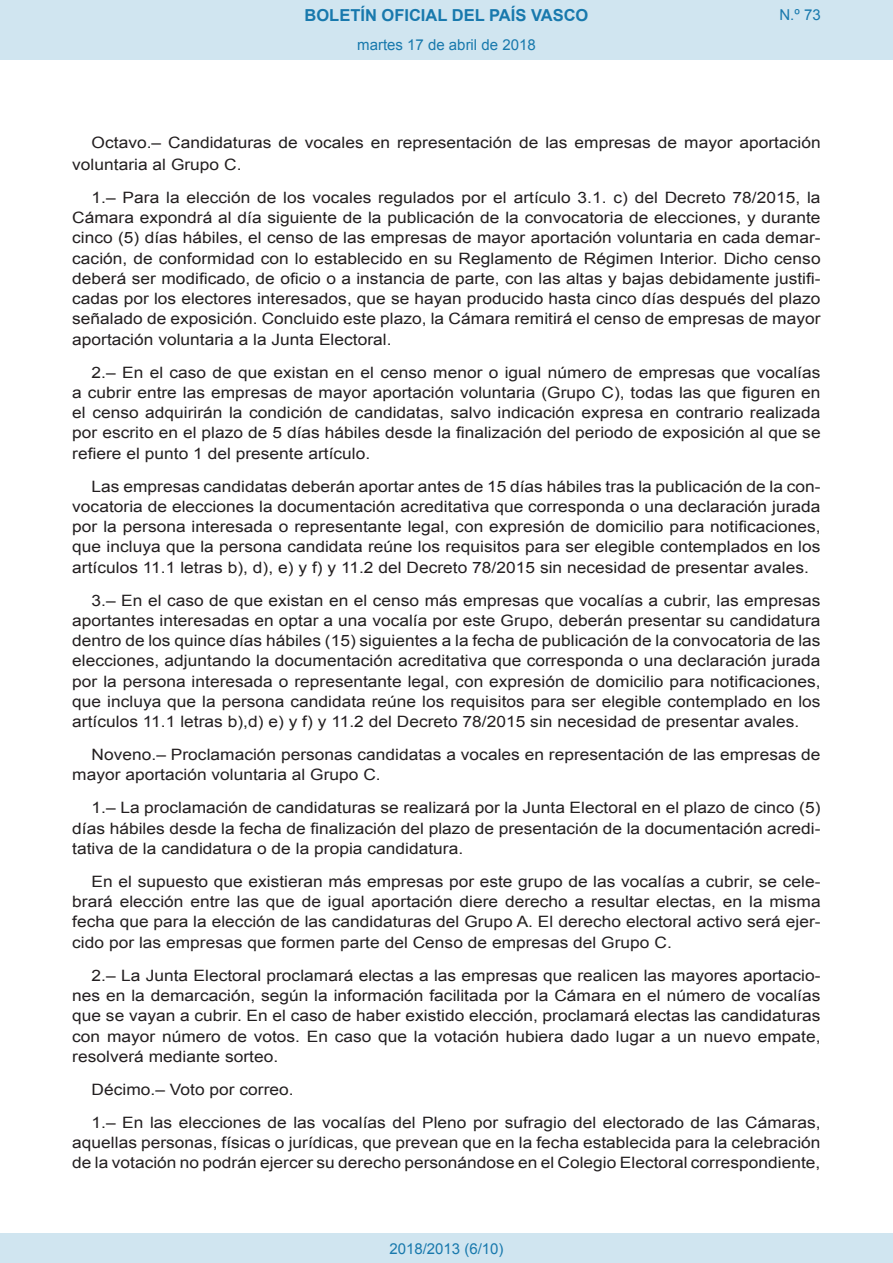
<style>
.page{position:relative;width:893px;height:1263px;background:#fff}
.page>*{position:absolute;margin:0;border:0;box-sizing:border-box;transform-origin:0 0}
.t1{font:700 16.5px "Arial";color:#1879ad}
.BOPVDetalle{font:15.6px/20.2px "Arial";color:#231f20;text-align:justify;scale:1.11 1}
.Paginacion_Centro{font:15px "Arial";color:#1879ad}
</style>
<div class="page">
<div style="left:0;top:0;width:893px;height:60px;background:#d0e5f0"></div>
<div style="left:0;top:1233px;width:893px;height:30px;background:#d0e5f0"></div>
<p class="t1" style="left:305px;top:4px;width:285px">BOLETÍN OFICIAL DEL PAÍS VASCO</p>
<p class="Paginacion_Centro" style="left:357px;top:35px;width:180px">martes 17 de abril de 2018</p>
<p class="Paginacion_Centro" style="left:779px;top:5px;width:43px">N.º 73</p>
<p class="BOPVDetalle" style="left:72px;top:132px;width:676px;line-height:21.8px;text-indent:19px">Octavo.– Candidaturas de vocales en representación de las empresas de mayor aportación voluntaria al Grupo C.</p>
<p class="BOPVDetalle" style="left:72px;top:187px;width:676px;text-indent:19px">1.– Para la elección de los vocales regulados por el artículo 3.1. c) del Decreto 78/2015, la Cámara expondrá al día siguiente de la publicación de la convocatoria de elecciones, y durante cinco (5) días hábiles, el censo de las empresas de mayor aportación voluntaria en cada demar&shy;cación, de conformidad con lo establecido en su Reglamento de Régimen Interior. Dicho censo deberá ser modificado, de oficio o a instancia de parte, con las altas y bajas debidamente justifi&shy;cadas por los electores interesados, que se hayan producido hasta cinco días después del plazo señalado de exposición. Concluido este plazo, la Cámara remitirá el censo de empresas de mayor aportación voluntaria a la Junta Electoral.</p>
<p class="BOPVDetalle" style="left:72px;top:362px;width:676px;text-indent:19px">2.– En el caso de que existan en el censo menor o igual número de empresas que vocalías a cubrir entre las empresas de mayor aportación voluntaria (Grupo C), todas las que figuren en el censo adquirirán la condición de candidatas, salvo indicación expresa en contrario realizada por escrito en el plazo de 5 días hábiles desde la finalización del periodo de exposición al que se refiere el punto 1 del presente artículo.</p>
<p class="BOPVDetalle" style="left:72px;top:476px;width:676px;text-indent:19px">Las empresas candidatas deberán aportar antes de 15 días hábiles tras la publicación de la con&shy;vocatoria de elecciones la documentación acreditativa que corresponda o una declaración jurada por la persona interesada o representante legal, con expresión de domicilio para notificaciones, que incluya que la persona candidata reúne los requisitos para ser elegible contemplados en los artículos 11.1 letras b), d), e) y f) y 11.2 del Decreto 78/2015 sin necesidad de presentar avales.</p>
<p class="BOPVDetalle" style="left:72px;top:590px;width:676px;text-indent:19px">3.– En el caso de que existan en el censo más empresas que vocalías a cubrir, las empresas aportantes interesadas en optar a una vocalía por este Grupo, deberán presentar su candidatura dentro de los quince días hábiles (15) siguientes a la fecha de publicación de la convocatoria de las elecciones, adjuntando la documentación acreditativa que corresponda o una declaración jurada por la persona interesada o representante legal, con expresión de domicilio para notificaciones, que incluya que la persona candidata reúne los requisitos para ser elegible contemplado en los artículos 11.1 letras b),d) e) y f) y 11.2 del Decreto 78/2015 sin necesidad de presentar avales.</p>
<p class="BOPVDetalle" style="left:72px;top:745px;width:676px;text-indent:19px">Noveno.– Proclamación personas candidatas a vocales en representación de las empresas de mayor aportación voluntaria al Grupo C.</p>
<p class="BOPVDetalle" style="left:72px;top:798px;width:676px;text-indent:19px">1.– La proclamación de candidaturas se realizará por la Junta Electoral en el plazo de cinco (5) días hábiles desde la fecha de finalización del plazo de presentación de la documentación acredi&shy;tativa de la candidatura o de la propia candidatura.</p>
<p class="BOPVDetalle" style="left:72px;top:871px;width:676px;text-indent:19px">En el supuesto que existieran más empresas por este grupo de las vocalías a cubrir, se cele&shy;brará elección entre las que de igual aportación diere derecho a resultar electas, en la misma fecha que para la elección de las candidaturas del Grupo A. El derecho electoral activo será ejer&shy;cido por las empresas que formen parte del Censo de empresas del Grupo C.</p>
<p class="BOPVDetalle" style="left:72px;top:965px;width:676px;text-indent:19px">2.– La Junta Electoral proclamará electas a las empresas que realicen las mayores aportacio&shy;nes en la demarcación, según la información facilitada por la Cámara en el número de vocalías que se vayan a cubrir. En el caso de haber existido elección, proclamará electas las candidaturas con mayor número de votos. En caso que la votación hubiera dado lugar a un nuevo empate, resolverá mediante sorteo.</p>
<p class="BOPVDetalle" style="left:92px;top:1079px;width:184px">Décimo.– Voto por correo.</p>
<p class="BOPVDetalle" style="left:72px;top:1112px;width:676px;text-indent:19px">1.– En las elecciones de las vocalías del Pleno por sufragio del electorado de las Cámaras, aquellas personas, físicas o jurídicas, que prevean que en la fecha establecida para la celebración de la votación no podrán ejercer su derecho personándose en el Colegio Electoral correspondiente,</p>
<p class="Paginacion_Centro" style="left:389px;top:1238px;width:116px">2018/2013 (6/10)</p>
</div>
